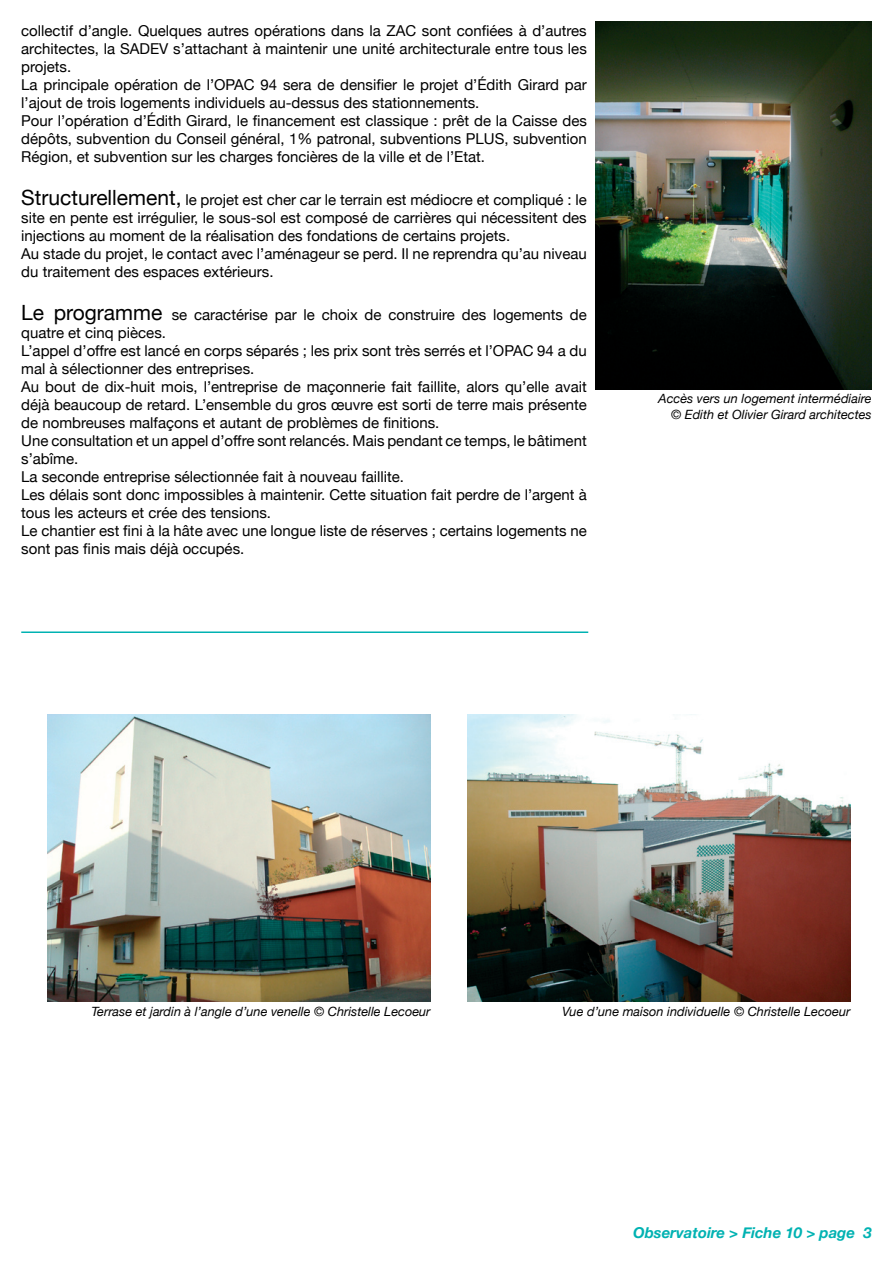
<style>
.page{position:relative;width:893px;height:1263px;background:#fff}
.page>*{position:absolute;margin:0;border:0;box-sizing:border-box;transform-origin:0 0}
.t1{font:15px/18px "Helvetica Neue";color:#000}
.t2{font:italic 700 15px "Helvetica Neue";color:#00b2b2}
.t3{font:italic 12.75px/15.3px "Helvetica Neue";color:#000;text-align:right}
.s1{font-size:21px}
</style>
<div class="page">
<hr style="left:21px;top:631px;width:567px;height:2px;background:#00b2b2">
<img style="left:48px;top:715px;width:382px;height:287px">
<img style="left:468px;top:715px;width:382px;height:287px">
<img style="left:595px;top:21px;width:277px;height:369px">
<p class="t1" style="left:21px;top:21px;width:567px">collectif d’angle. Quelques autres opérations dans la ZAC sont confiées à d’autres architectes, la SADEV s’attachant à maintenir une unité architecturale entre tous les projets.<br>La principale opération de l’OPAC 94 sera de densifier le projet d’Édith Girard par l’ajout de trois logements individuels au-dessus des stationnements.<br>Pour l’opération d’Édith Girard, le financement est classique : prêt de la Caisse des dépôts, subvention du Conseil général, 1% patronal, subventions PLUS, subvention Région, et subvention sur les charges foncières de la ville et de l’Etat.</p>
<p class="t1" style="left:21px;top:190px;width:567px"><span class="s1">Structurellement,</span> le projet est cher car le terrain est médiocre et compliqué : le site en pente est irrégulier, le sous-sol est composé de carrières qui nécessitent des injections au moment de la réalisation des fondations de certains projets.<br>Au stade du projet, le contact avec l’aménageur se perd. Il ne reprendra qu’au niveau du traitement des espaces extérieurs.</p>
<p class="t1" style="left:21px;top:305px;width:567px"><span class="s1">Le programme</span> se caractérise par le choix de construire des logements de quatre et cinq pièces.<br>L’appel d’offre est lancé en corps séparés ; les prix sont très serrés et l’OPAC 94 a du mal à sélectionner des entreprises.<br>Au bout de dix-huit mois, l’entreprise de maçonnerie fait faillite, alors qu’elle avait déjà beaucoup de retard. L’ensemble du gros œuvre est sorti de terre mais présente de nombreuses malfaçons et autant de problèmes de finitions.<br>Une consultation et un appel d’offre sont relancés. Mais pendant ce temps, le bâtiment s’abîme.<br>La seconde entreprise sélectionnée fait à nouveau faillite.<br>Les délais sont donc impossibles à maintenir. Cette situation fait perdre de l’argent à tous les acteurs et crée des tensions.<br>Le chantier est fini à la hâte avec une longue liste de réserves ; certains logements ne sont pas finis mais déjà occupés.</p>
<p class="t3" style="left:658px;top:391px;width:215px">Accès vers un logement intermédiaire © Edith et Olivier Girard architectes</p>
<p class="t3" style="left:91px;top:1003px;width:341px">Terrase et jardin à l’angle d’une venelle © Christelle Lecoeur</p>
<p class="t3" style="left:562px;top:1003px;width:290px">Vue d’une maison individuelle © Christelle Lecoeur</p>
<p class="t2" style="left:633px;top:1224px;width:240px">Observatoire &gt; Fiche 10 &gt; page 3</p>
</div>
